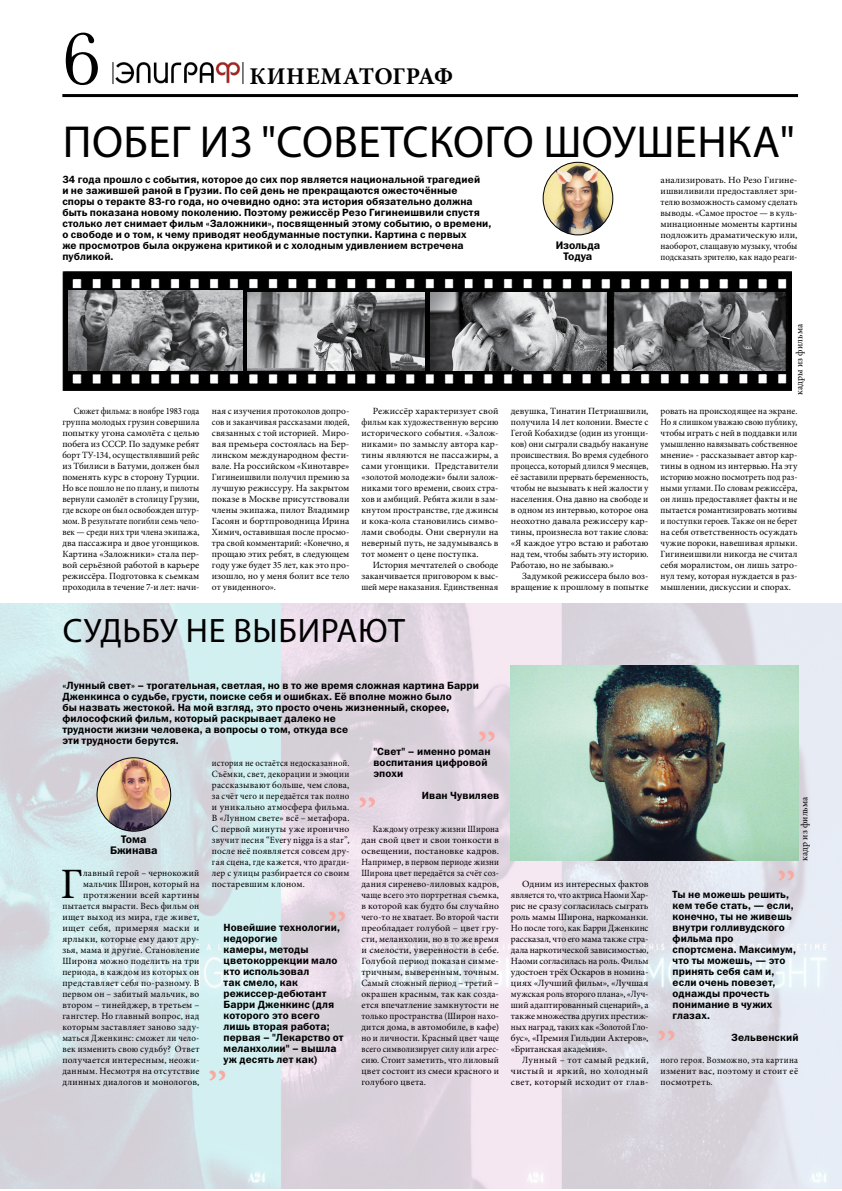
<style>
.page{position:relative;width:842px;height:1191px;background:#fff}
.page>*{position:absolute;margin:0;border:0;box-sizing:border-box;transform-origin:0 0}
.t1{font:72px "Literaturnaya";color:#000}
.t2{font:45px "Myriad Pro";letter-spacing:.01em;color:#000}
.t3{font:43.3px "Minion Pro";color:#000}
.t4{font:700 34.7px "Minion Pro";color:#fba8a0}
.t5{font:34px "Myriad Pro";letter-spacing:.015em;color:#000}
.t6{font:700 24px "Minion Pro";color:#000}
.t7{font:11px/11px "Franklin Gothic Demi C";letter-spacing:-.01em;color:#000;text-align:center}
.t8{font:10.5px/11px "Franklin Gothic Demi C";letter-spacing:.01em;color:#000}
.t9{font:9.5px/11px "Minion Pro";letter-spacing:.015em;color:#000;text-align:justify}
.t10{font:9.5px/11px "Minion Pro";letter-spacing:.015em;color:#000;text-align:justify;scale:.91 1}
.t11{font:9.5px/11px "Minion Pro";letter-spacing:.015em;color:#000;text-align:justify;scale:.92 1}
.t12{font:9.5px/11px "Minion Pro";letter-spacing:.015em;color:#000;text-align:justify;scale:1.05 1}
</style>
<div class="page">
<img style="left:62px;top:271px;width:730px;height:120px">
<img style="left:248px;top:292px;width:176px;height:78px">
<img style="left:611px;top:292px;width:177px;height:78px">
<img style="left:430px;top:292px;width:177px;height:78px">
<img style="left:69px;top:290px;width:173px;height:80px">
<img style="left:543px;top:162px;width:70px;height:73px">
<div style="left:543px;top:162px;width:70px;height:73px;border:1px solid #000;border-radius:50%"></div>
<img style="left:0;top:603px;width:842px;height:585px">
<img style="left:511px;top:666px;width:287px;height:194px">
<img style="left:97px;top:758px;width:74px;height:73px;border-radius:37px">
<div style="left:97px;top:757px;width:74px;height:74px;border:1px solid #000;border-radius:50%"></div>
<img style="left:115px;top:62px;width:125px;height:22px">
<svg style="left:113px;top:62px;width:1px;height:22px"></svg>
<svg style="left:243px;top:62px;width:1px;height:22px"></svg>
<hr style="left:62px;top:94px;width:736px;height:3px;background:#000">
<h1 class="t1" style="left:62px;top:17px;width:40px">6</h1>
<h3 class="t6" style="left:250px;top:59px;width:74px">кинемат</h3>
<h3 class="t6" style="left:374px;top:59px;width:80px">ограф</h3>
<h2 class="t2" style="left:63px;top:114px;width:734px">ПОБЕГ ИЗ "СОВЕТСКОГО ШОУШЕНКА"</h2>
<p class="t8" style="left:62px;top:174px;width:431px">34 года прошло с события, которое до сих пор является национальной трагедией<br>и не зажившей раной в Грузии. По сей день не прекращаются ожесточённые споры о теракте 83-го года, но очевидно одно: эта история обязательно должна быть показана новому поколению. Поэтому режиссёр Резо Гигинеишвили спустя столько лет снимает фильм «Заложники», посвященный этому событию, о времени, о свободе и о том, к чему приводят необдуманные поступки. Картина с первых<br>же просмотров была окружена критикой и с холодным удивлением встречена публикой.</p>
<p class="t12" style="left:660px;top:175px;width:132px">анализировать. Но Резо Гигине&shy;ишвиливили предоставляет зри&shy;телю возможность самому сделать выводы. «Самое простое — в куль&shy;минационные моменты картины подложить драматическую или, наоборот, слащавую музыку, чтобы подсказать зрителю, как надо реаги-</p>
<p class="t7" style="left:556px;top:240px;width:46px">Изольда<br>Тодуа</p>
<p class="t10" style="left:62px;top:406px;width:152px;text-indent:11px">Сюжет фильма: в ноябре 1983 года группа молодых грузин совершила попытку угона самолёта с целью побега из СССР. По задумке ребят борт ТУ-134, осуществлявший рейс из Тбилиси в Батуми, должен был поменять курс в сторону Турции.<br>Но все пошло не по плану, и пилоты вернули самолёт в столицу Грузии, где вскоре он был освобожден штур&shy;мом. В результате погибли семь чело&shy;век — среди них три члена экипажа, два пассажира и двое угонщиков.<br>Картина «Заложники» стала пер&shy;вой серьёзной работой в карьере режиссёра. Подготовка к сьемкам проходила в течение 7-и лет: начи-</p>
<p class="t9" style="left:212px;top:406px;width:139px">ная с изучения протоколов допро&shy;сов и заканчивая рассказами людей, связанных с той историей. Миро&shy;вая премьера состоялась на Бер&shy;линском международном фести&shy;вале. На российском «Кинотавре» Гигинеишвили получил премию за лучшую режиссуру. На закрытом показе в Москве присутствовали члены экипажа, пилот Владимир Гасоян и бортпроводница Ирина Химич, оставившая после просмо&shy;тра свой комментарий: «Конечно, я прощаю этих ребят, в следующем году уже будет 35 лет, как это про&shy;изошло, но у меня болит все тело от увиденного».</p>
<p class="t9" style="left:361px;top:406px;width:138px;text-indent:11px">Режиссёр характеризует свой фильм как художественную версию исторического события. «Залож&shy;никами» по замыслу автора кар&shy;тины являются не пассажиры, а сами угонщики. Представители «золотой молодежи» были залож&shy;никами того времени, своих стра&shy;хов и амбиций. Ребята жили в зам&shy;кнутом пространстве, где джинсы и кока-кола становились симво&shy;лами свободы. Они свернули на неверный путь, не задумываясь в тот момент о цене поступка.</p>
<p class="t9" style="left:361px;top:560px;width:138px;text-indent:11px">История мечтателей о свободе заканчивается приговором к выс&shy;шей мере наказания. Единственная</p>
<h3 class="t5" style="left:63px;top:610px;width:344px">судьбу не вы бирают</h3>
<p class="t9" style="left:511px;top:406px;width:139px">девушка, Тинатин Петриашвили, получила 14 лет колонии. Вместе с Гегой Кобахидзе (один из угонщи&shy;ков) они сыграли свадьбу накануне происшествия. Во время судебного процесса, который длился 9 месяцев, её заставили прервать беременность, чтобы не вызывать к ней жалости у населения. Она давно на свободе и в одном из интервью, которое она неохотно давала режиссеру кар&shy;тины, произнесла вот такие слова: «Я каждое утро встаю и работаю над тем, чтобы забыть эту историю.<br>Работаю, но не забываю.»</p>
<p class="t9" style="left:511px;top:571px;width:139px;text-align:right">Задумкой режиссера было воз&shy;вращение к прошлому в попытке</p>
<p class="t9" style="left:794px;top:395px;width:72px;rotate:-90deg">кадры из фильма</p>
<p class="t9" style="left:660px;top:406px;width:138px">ровать на происходящее на экране.<br>Но я слишком уважаю свою публику, чтобы играть с ней в поддавки или умышленно навязывать собственное мнение» - рассказывает автор кар&shy;тины в одном из интервью. На эту историю можно посмотреть под раз&shy;ными углами. По словам режиссёра, он лишь предоставляет факты и не пытается романтизировать мотивы и поступки героев. Также он не берет на себя ответственность осуждать чужие пороки, навешивая ярлыки.<br>Гигинеишвили никогда не считал себя моралистом, он лишь затро&shy;нул тему, которая нуждается в раз&shy;мышлении, дискуссии и спорах.</p>
<p class="t8" style="left:62px;top:680px;width:418px">«Лунный свет» – трогательная, светлая, но в то же время сложная картина Барри Дженкинса о судьбе, грусти, поиске себя и ошибках. Её вполне можно было<br>бы назвать жестокой. На мой взгляд, это просто очень жизненный, скорее, философский фильм, который раскрывает далеко не<br>трудности жизни человека, а вопросы о том, откуда все<br>эти трудности берутся.</p>
<h3 class="t4" style="left:478px;top:701px;width:19px">,,</h3>
<p class="t8" style="left:373px;top:746px;width:119px">"Свет" – именно роман воспитания цифровой эпохи</p>
<h3 class="t4" style="left:358px;top:767px;width:19px">,,</h3>
<p class="t10" style="left:212px;top:758px;width:153px">история не остаётся недосказанной.<br>Съёмки, свет, декорации и эмоции рассказывают больше, чем слова, за счёт чего и передаётся так полно и уникально атмосфера фильма.<br>В «Лунном свете» всё – метафора.<br>С первой минуты уже иронично звучит песня “Every nigga is a star”, после неё появляется совсем дру&shy;гая сцена, где кажется, что драгди&shy;лер с улицы разбирается со своим постаревшим клоном.</p>
<p class="t8" style="left:422px;top:790px;width:79px">Иван Чувиляев</p>
<p class="t11" style="left:361px;top:824px;width:151px;text-indent:11px">Каждому отрезку жизни Широна дан свой цвет и свои тонкости в освещении, постановке кадров.<br>Например, в первом периоде жизни Широна цвет передаётся за счёт соз&shy;дания сиренево-лиловых кадров, чаще всего это портретная съемка, в которой как будто бы случайно чего-то не хватает. Во второй части преобладает голубой – цвет гру&shy;сти, меланхолии, но в то же время и смелости, уверенности в себе.<br>Голубой период показан симме&shy;тричным, выверенным, точным.<br>Самый сложный период – третий – окрашен красным, так как созда&shy;ется впечатление замкнутости не только пространства (Широн нахо&shy;дится дома, в автомобиле, в кафе) но и личности. Красный цвет чаще всего символизирует силу или агрес&shy;сию. Стоит заметить, что лиловый цвет состоит из смеси красного и голубого цвета.</p>
<p class="t7" style="left:110px;top:834px;width:49px">Тома<br>Бжинава</p>
<h3 class="t3" style="left:61px;top:855px;width:24px">Г</h3>
<p class="t9" style="left:62px;top:868px;width:139px;text-align:right">лавный герой – чернокожий мальчик Широн, который на протяжении всей картины пытается вырасти. Весь фильм он ищет выход из мира, где живет, ищет себя, примеряя маски и ярлыки, которые ему дают дру&shy;зья, мама и другие. Становление<br>Широна можно поделить на три периода, в каждом из которых он представляет себя по-разному. В первом он – забитый мальчик, во втором – тинейджер, в третьем – гангстер. Но главный вопрос, над которым заставляет заново заду&shy;маться Дженкинс: сможет ли чело&shy;век изменить свою судьбу? Ответ получается интересным, неожи&shy;данным. Несмотря на отсутствие длинных диалогов и монологов,</p>
<h3 class="t4" style="left:328px;top:881px;width:19px">,,</h3>
<p class="t8" style="left:224px;top:922px;width:122px">Новейшие технологии, недорогие<br>камеры, методы цветокоррекции мало кто использовал<br>так смело, как режиссер-дебютант<br>Барри Дженкинс (для которого это всего лишь вторая работа; первая – "Лекарство от меланхолии" – вышла уж десять лет как)</p>
<h3 class="t4" style="left:209px;top:1040px;width:19px">,,</h3>
<p class="t9" style="left:799px;top:861px;width:66px;rotate:-90deg">кадр из фильма</p>
<h3 class="t4" style="left:777px;top:840px;width:19px">,,</h3>
<p class="t12" style="left:511px;top:879px;width:132px;text-indent:11px">Одним из интересных фактов является то, что актриса Наоми Хар&shy;рис не сразу согласилась сыграть роль мамы Широна, наркоманки.<br>Но после того, как Барри Дженкинс рассказал, что его мама также стра&shy;дала наркотической зависимостью, Наоми согласилась на роль. Фильм удостоен трёх Оскаров в номина&shy;циях «Лучший фильм», «Лучшая мужская роль второго плана», «Луч&shy;ший адаптированный сценарий», а также множества других престиж&shy;ных наград, таких как «Золотой Гло&shy;бус», «Премия Гильдии Актеров», «Британская академия».</p>
<p class="t9" style="left:511px;top:1055px;width:139px;text-indent:11px">Лунный – тот самый редкий, чистый и яркий, но холодный свет, который исходит от глав-</p>
<p class="t11" style="left:660px;top:1055px;width:151px">ного героя. Возможно, эта картина изменит вас, поэтому и стоит её посмотреть.</p>
<p class="t8" style="left:673px;top:889px;width:125px">Ты не можешь решить, кем тебе стать, — если, конечно, ты не живешь внутри голливудского фильма про спортсмена. Максимум, что ты можешь, — это принять себя сам и, если очень повезет, однажды прочесть понимание в чужих глазах.</p>
<p class="t8" style="left:731px;top:1032px;width:69px">Зельвенский</p>
<h3 class="t4" style="left:658px;top:1000px;width:19px">,,</h3>
</div>
